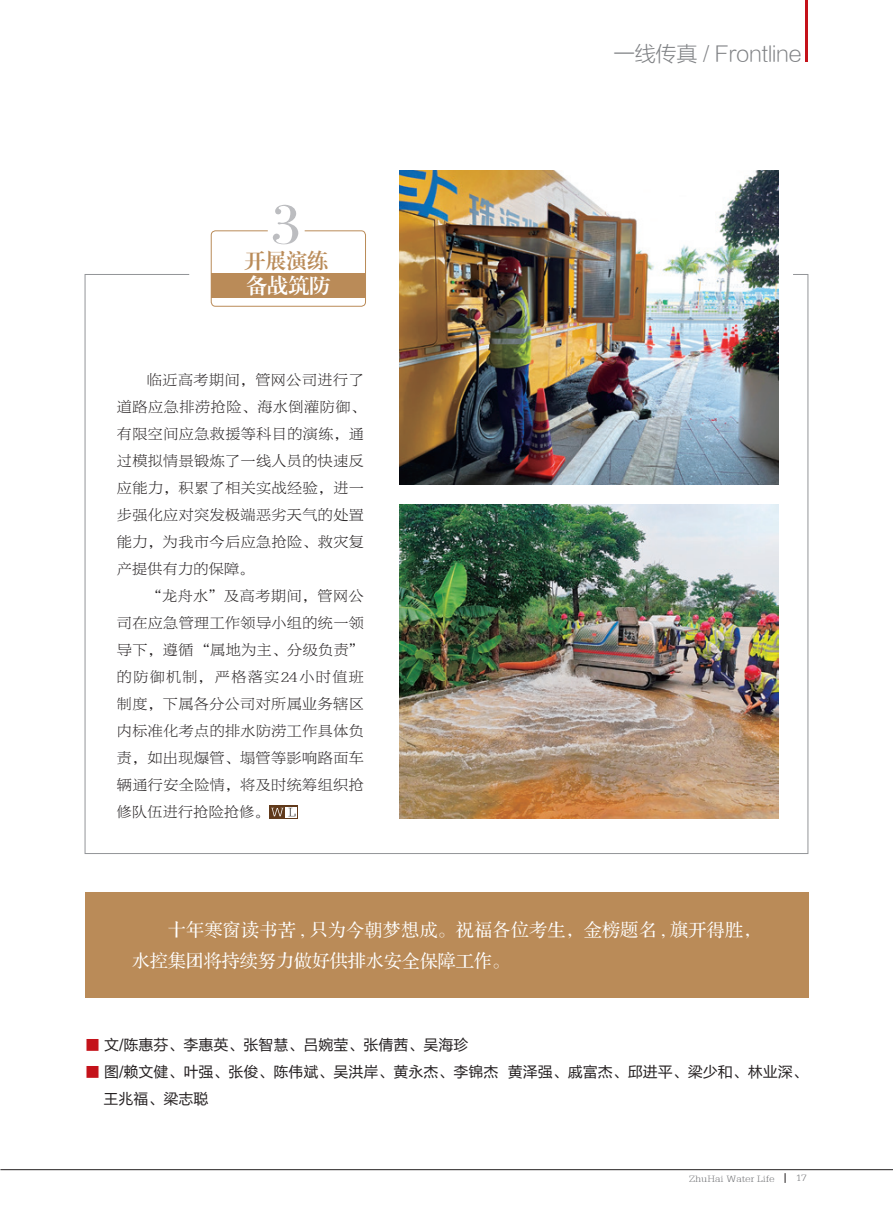
<style>
.page{position:relative;width:893px;height:1212px;background:#fff}
.page>*{position:absolute;margin:0;border:0;box-sizing:border-box;transform-origin:0 0}
.t1{font:60px "FZS3 JW GB1 0";color:#bcbdc0}
.t2{font:21px "FZLTXHK GBK1 0";letter-spacing:-.005em;color:#808285}
.t3{font:21px "FZXBSK GBK1 0";color:#ba8b58}
.t4{font:21px "FZXBSK GBK1 0";color:#fff}
.t5{font:18px/31.5px "FZS3 JW GB1 0";letter-spacing:.02em;color:#fff}
.t6{font:15px/27px "FZBYSK GBK1 0";letter-spacing:.035em;color:#231f20}
.t7{font:15px/27px "FZLTHJW GB1 0";color:#231f20}
.t8{font:9.75px "FZBYSK GBK1 0";color:#6c6d70}
.s1{color:#c4121a}
</style>
<div class="page">
<div style="left:85px;top:892px;width:723px;height:106px;background:#ba8b58"></div>
<div style="left:211px;top:273px;width:155px;height:25px;background:#ba8b58"></div>
<div style="left:211px;top:231px;width:155px;height:75px;border:1px solid #ba8b58;border-radius:4px"></div>
<svg style="left:85px;top:274px;width:723px;height:580px"></svg>
<img style="left:400px;top:170px;width:378px;height:314px">
<img style="left:400px;top:505px;width:378px;height:314px">
<hr style="left:806px;top:0;width:2px;height:62px;background:#c4121a">
<hr style="left:0;top:1169px;width:893px;height:1px;background:#231f20">
<h1 class="t1" style="left:271px;top:192px;width:31px">3</h1>
<h2 class="t3" style="left:244px;top:249px;width:85px">开展演练</h2>
<h2 class="t4" style="left:246px;top:274px;width:85px">备战筑防</h2>
<p class="t6" style="left:117px;top:366px;width:250px;text-indent:30px">临近高考期间，管网公司进行了道路应急排涝抢险、海水倒灌防御、有限空间应急救援等科目的演练，通过模拟情景锻炼了一线人员的快速反应能力，积累了相关实战经验，进一步强化应对突发极端恶劣天气的处置能力，为我市今后应急抢险、救灾复产提供有力的保障。</p>
<p class="t6" style="left:117px;top:582px;width:248px;text-align:justify;text-indent:30px">“龙舟水”及高考期间，管网公司在应急管理工作领导小组的统一领导下，遵循“属地为主、分级负责”的防御机制，严格落实24小时值班制度，下属各分公司对所属业务辖区内标准化考点的排水防涝工作具体负责，如出现爆管、塌管等影响路面车辆通行安全险情，将及时统筹组织抢修队伍进行抢险抢修。</p>
<h2 class="t2" style="left:614px;top:42px;width:189px">一线传真 / Frontline</h2>
<p class="t5" style="left:132px;top:915px;width:631px;text-indent:36px">十年寒窗读书苦 , 只为今朝梦想成。祝福各位考生，金榜题名 , 旗开得胜，水控集团将持续努力做好供排水安全保障工作。</p>
<p class="t7" style="left:85px;top:1031px;width:385px"><span class="s1">■</span> 文/陈惠芬、李惠英、张智慧、吕婉莹、张倩茜、吴海珍</p>
<p class="t7" style="left:103px;top:1058px;width:706px;text-indent:-18px"><span class="s1">■</span> 图/赖文健、叶强、张俊、陈伟斌、吴洪岸、黄永杰、李锦杰 黄泽强、戚富杰、邱进平、梁少和、林业深、王兆福、梁志聪</p>
<p class="t8" style="left:689px;top:1173px;width:87px">ZhuHai Water Life</p>
<p class="t8" style="left:796px;top:1173px;width:12px">17</p>
</div>
